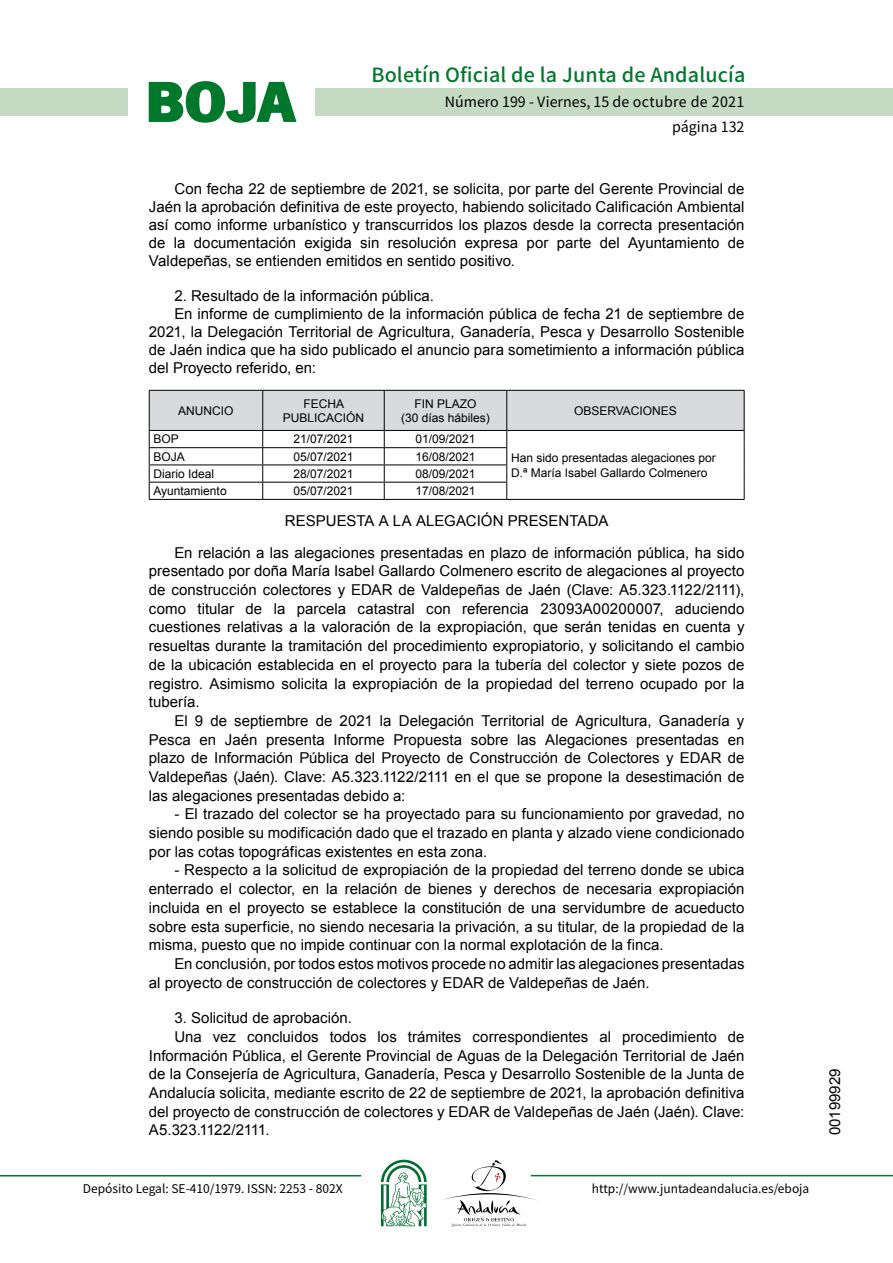
<style>
.page{position:relative;width:893px;height:1263px;background:#fff}
.page>*{position:absolute;margin:0;border:0;box-sizing:border-box;transform-origin:0 0}
.t1{font:700 57.75px "News Got T";color:#00782c;scale:1.14 1}
.t2{font:500 19.5px "Noto Sans HK";letter-spacing:.01em;color:#00782c}
.t3{font:15px/18.8px "Arial";color:#000;text-align:justify}
.t4{font:15px "Arial";letter-spacing:-.025em;color:#000}
.t5{font:14.25px/24.5px "Noto Sans HK";color:#000;text-align:right}
.t6{font:12px/14.4px "Arial";color:#000;text-align:center}
.t7{font:12px "Noto Sans HK";color:#000}
</style>
<div class="page">
<div style="left:315px;top:88px;width:577px;height:28px;background:#c5dac3"></div>
<div style="left:0;top:88px;width:128px;height:28px;background:#c5dac3"></div>
<hr style="left:0;top:1175px;width:361px;height:2px;background:#00782c">
<hr style="left:531px;top:1175px;width:361px;height:1px;background:#00782c">
<svg style="left:148px;top:81px;width:149px;height:42px"></svg>
<svg style="left:442px;top:1160px;width:100px;height:67px"></svg>
<svg style="left:381px;top:1160px;width:45px;height:66px"></svg>
<svg style="left:149px;top:390px;width:595px;height:109px"></svg>
<hr style="left:149px;top:499px;width:114px;height:1px;background:#000">
<hr style="left:263px;top:499px;width:121px;height:1px;background:#000">
<hr style="left:384px;top:499px;width:123px;height:1px;background:#000">
<hr style="left:507px;top:499px;width:237px;height:1px;background:#000">
<h1 class="t1" style="left:145px;top:68px;width:133px">BOJA</h1>
<h2 class="t2" style="left:371px;top:64px;width:375px">Boletín Oficial de la Junta de Andalucía</h2>
<p class="t5" style="left:445px;top:90px;width:301px">Número 199 - Viernes, 15 de octubre de 2021 página 132</p>
<p class="t3" style="left:149px;top:180px;width:597px;line-height:18px;text-indent:26px">Con fecha 22 de septiembre de 2021, se solicita, por parte del Gerente Provincial de Jaén la aprobación definitiva de este proyecto, habiendo solicitado Calificación Ambiental así como informe urbanístico y transcurridos los plazos desde la correcta presentación de la documentación exigida sin resolución expresa por parte del Ayuntamiento de Valdepeñas, se entienden emitidos en sentido positivo.</p>
<p class="t3" style="left:174px;top:286px;width:261px">2. Resultado de la información pública.</p>
<p class="t3" style="left:174px;top:304px;width:571px">En informe de cumplimiento de la información pública de fecha 21 de septiembre de</p>
<p class="t3" style="left:149px;top:322px;width:597px">2021, la Delegación Territorial de Agricultura, Ganadería, Pesca y Desarrollo Sostenible</p>
<p class="t3" style="left:149px;top:340px;width:597px">de Jaén indica que ha sido publicado el anuncio para sometimiento a información pública</p>
<p class="t3" style="left:149px;top:358px;width:168px">del Proyecto referido, en:</p>
<p class="t6" style="left:178px;top:403px;width:57px">ANUNCIO</p>
<p class="t6" style="left:283px;top:396px;width:83px">FECHA<br>PUBLICACIÓN</p>
<p class="t6" style="left:401px;top:396px;width:90px">FIN PLAZO<br>(30 días hábiles)</p>
<p class="t6" style="left:574px;top:403px;width:104px">OBSERVACIONES</p>
<p class="t6" style="left:153px;top:432px;width:27px">BOP</p>
<p class="t6" style="left:293px;top:432px;width:62px">21/07/2021</p>
<p class="t6" style="left:415px;top:432px;width:62px">01/09/2021</p>
<p class="t6" style="left:511px;top:451px;width:206px;text-align:left">Han sido presentadas alegaciones por<br>D.ª María Isabel Gallardo Colmenero</p>
<p class="t6" style="left:153px;top:449px;width:33px">BOJA</p>
<p class="t6" style="left:293px;top:449px;width:62px">05/07/2021</p>
<p class="t6" style="left:415px;top:449px;width:62px">16/08/2021</p>
<p class="t6" style="left:153px;top:467px;width:62px">Diario Ideal</p>
<p class="t6" style="left:293px;top:467px;width:62px">28/07/2021</p>
<p class="t6" style="left:415px;top:467px;width:62px">08/09/2021</p>
<p class="t6" style="left:153px;top:484px;width:75px">Ayuntamiento</p>
<p class="t6" style="left:293px;top:484px;width:62px">05/07/2021</p>
<p class="t6" style="left:415px;top:484px;width:62px">17/08/2021</p>
<p class="t3" style="left:174px;top:505px;width:571px;line-height:31.5px;text-indent:110px">RESPUESTA A LA ALEGACIÓN PRESENTADA<br>En relación a las alegaciones presentadas en plazo de información pública, ha sido</p>
<p class="t3" style="left:149px;top:562px;width:597px">presentado por doña María Isabel Gallardo Colmenero escrito de alegaciones al proyecto de construcción colectores y EDAR de Valdepeñas de Jaén (Clave: A5.323.1122/2111), como titular de la parcela catastral con referencia 23093A00200007, aduciendo cuestiones relativas a la valoración de la expropiación, que serán tenidas en cuenta y resueltas durante la tramitación del procedimiento expropiatorio, y solicitando el cambio de la ubicación establecida en el proyecto para la tubería del colector y siete pozos de registro. Asimismo solicita la expropiación de la propiedad del terreno ocupado por la tubería.</p>
<p class="t3" style="left:149px;top:711px;width:597px;text-indent:26px">El 9 de septiembre de 2021 la Delegación Territorial de Agricultura, Ganadería y Pesca en Jaén presenta Informe Propuesta sobre las Alegaciones presentadas en plazo de Información Pública del Proyecto de Construcción de Colectores y EDAR de Valdepeñas (Jaén). Clave: A5.323.1122/2111 en el que se propone la desestimación de las alegaciones presentadas debido a:</p>
<p class="t3" style="left:149px;top:805px;width:597px;text-indent:26px">- El trazado del colector se ha proyectado para su funcionamiento por gravedad, no siendo posible su modificación dado que el trazado en planta y alzado viene condicionado por las cotas topográficas existentes en esta zona.</p>
<p class="t3" style="left:149px;top:861px;width:597px;text-indent:26px">- Respecto a la solicitud de expropiación de la propiedad del terreno donde se ubica enterrado el colector, en la relación de bienes y derechos de necesaria expropiación incluida en el proyecto se establece la constitución de una servidumbre de acueducto sobre esta superficie, no siendo necesaria la privación, a su titular, de la propiedad de la misma, puesto que no impide continuar con la normal explotación de la finca.</p>
<p class="t3" style="left:149px;top:954px;width:597px;text-indent:26px">En conclusión, por todos estos motivos procede no admitir las alegaciones presentadas al proyecto de construcción de colectores y EDAR de Valdepeñas de Jaén.</p>
<p class="t3" style="left:174px;top:1009px;width:179px">3. Solicitud de aprobación.</p>
<p class="t3" style="left:174px;top:1027px;width:571px">Una vez concluidos todos los trámites correspondientes al procedimiento de</p>
<p class="t3" style="left:149px;top:1046px;width:597px">Información Pública, el Gerente Provincial de Aguas de la Delegación Territorial de Jaén</p>
<p class="t3" style="left:149px;top:1065px;width:597px">de la Consejería de Agricultura, Ganadería, Pesca y Desarrollo Sostenible de la Junta de</p>
<p class="t3" style="left:149px;top:1084px;width:597px">Andalucía solicita, mediante escrito de 22 de septiembre de 2021, la aprobación definitiva</p>
<p class="t3" style="left:149px;top:1102px;width:597px">del proyecto de construcción de colectores y EDAR de Valdepeñas de Jaén (Jaén). Clave:</p>
<p class="t4" style="left:149px;top:1120px;width:122px">A5.323.1122/2111.</p>
<p class="t7" style="left:83px;top:1181px;width:261px">Depósito Legal: SE-410/1979. ISSN: 2253 - 802X</p>
<p class="t7" style="left:592px;top:1181px;width:219px">http://www.juntadeandalucia.es/eboja</p>
<p class="t3" style="left:825px;top:1135px;width:68px;rotate:-90deg">00199929</p>
</div>
